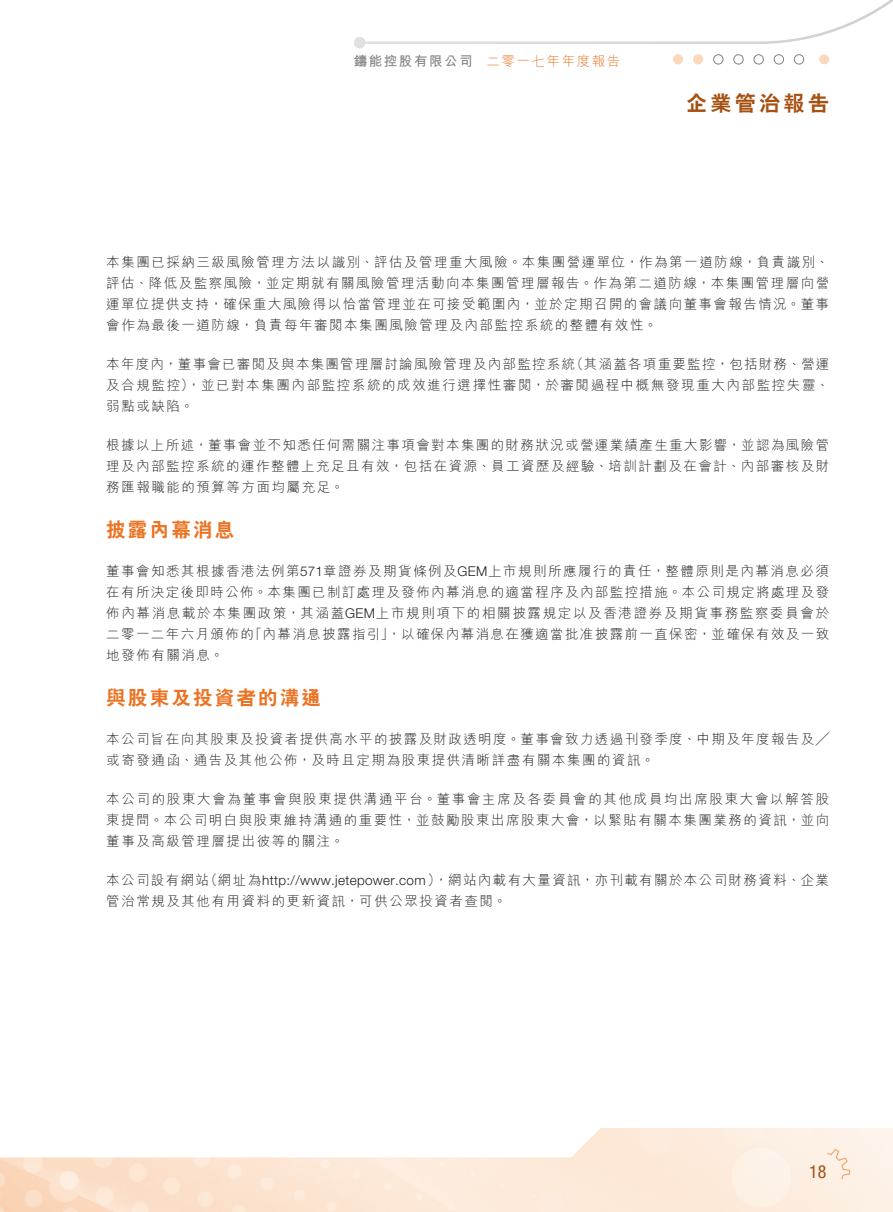
<style>
.page{position:relative;width:893px;height:1212px;background:#fff}
.page>*{position:absolute;margin:0;border:0;box-sizing:border-box;transform-origin:0 0}
.t1{font:800 21px "C Hei 2 HK";letter-spacing:.16em;color:#a65011}
._03_H1{font:800 19.5px "C Hei 2 HK";letter-spacing:.11em;color:#ec7323}
.t2{font:condensed 18px "Helvetica Neue LT Std";color:#a65011}
._01_Body_Text{font:300 13.5px/21px "M Hei HK";letter-spacing:.11em;color:#231f20}
.t3{font:300 13.5px "M Hei HK";letter-spacing:.115em;color:#ec7323}
.t4{font:700 13.5px "M Hei HK";letter-spacing:.115em;color:#808285}
.s1{font-family:"Helvetica Neue LT Std"}
</style>
<div class="page">
<svg style="left:354px;top:0;width:539px;height:65px"></svg>
<svg style="left:826px;top:1148px;width:24px;height:35px"></svg>
<p class="t4" style="left:354px;top:51px;width:120px">鑄能控股有限公司</p>
<p class="t3" style="left:486px;top:54px;width:135px">二零一七年年度報告</p>
<h1 class="t1" style="left:686px;top:89px;width:145px">企業管治報告</h1>
<p class="_01_Body_Text" style="left:106px;top:252px;width:724px;text-align:justify">本集團已採納三級風險管理方法以識別、評估及管理重大風險。本集團營運單位，作為第一道防線，負責識別、評估、降低及監察風險，並定期就有關風險管理活動向本集團管理層報告。作為第二道防線，本集團管理層向營運單位提供支持，確保重大風險得以恰當管理並在可接受範圍內，並於定期召開的會議向董事會報告情況。董事會作為最後一道防線，負責每年審閱本集團風險管理及內部監控系統的整體有效性。</p>
<p class="_01_Body_Text" style="left:570px;top:354px;width:261px">（其涵蓋各項重要監控，包括財務、營運</p>
<p class="_01_Body_Text" style="left:106px;top:354px;width:724px">本年度內，董事會已審閱及與本集團管理層討論風險管理及內部監控系統<br>及合規監控，）並已對本集團內部監控系統的成效進行選擇性審閱，於審閱過程中概無發現重大內部監控失靈、弱點或缺陷。</p>
<p class="_01_Body_Text" style="left:106px;top:435px;width:724px;text-align:justify">根據以上所述，董事會並不知悉任何需關注事項會對本集團的財務狀況或營運業績產生重大影響，並認為風險管理及內部監控系統的運作整體上充足且有效，包括在資源、員工資歷及經驗、培訓計劃及在會計、內部審核及財務匯報職能的預算等方面均屬充足。</p>
<p class="_03_H1" style="left:106px;top:517px;width:129px">披露內幕消息</p>
<p class="_01_Body_Text" style="left:106px;top:561px;width:724px;text-align:right">董事會知悉其根據香港法例第<span class="s1">571</span>章證券及期貨條例及<span class="s1">GEM</span>上市規則所應履行的責任，整體原則是內幕消息必須在有所決定後即時公佈。本集團已制訂處理及發佈內幕消息的適當程序及內部監控措施。本公司規定將處理及發佈內幕消息載於本集團政策，其涵蓋<span class="s1">GEM</span>上市規則項下的相關披露規定以及香港證券及期貨事務監察委員會於「內幕消息披露指引，」以確保內幕消息在獲適當批准披露前一直保密，並確保有效及一致</p>
<p class="_01_Body_Text" style="left:106px;top:624px;width:149px">二零一二年六月頒佈的地發佈有關消息。</p>
<p class="_03_H1" style="left:106px;top:685px;width:216px">與股東及投資者的溝通</p>
<p class="_01_Body_Text" style="left:106px;top:729px;width:724px">本公司旨在向其股東及投資者提供高水平的披露及財政透明度。董事會致力透過刊發季度、中期及年度報告及╱或寄發通函、通告及其他公佈，及時且定期為股東提供清晰詳盡有關本集團的資訊。</p>
<p class="_01_Body_Text" style="left:106px;top:789px;width:724px;text-align:justify">本公司的股東大會為董事會與股東提供溝通平台。董事會主席及各委員會的其他成員均出席股東大會以解答股東提問。本公司明白與股東維持溝通的重要性，並鼓勵股東出席股東大會，以緊貼有關本集團業務的資訊，並向董事及高級管理層提出彼等的關注。</p>
<p class="_01_Body_Text" style="left:204px;top:870px;width:626px">（網址為<span class="s1">http://www.jetepower.com</span> ，）網站內載有大量資訊，亦刊載有關於本公司財務資料、企業</p>
<p class="_01_Body_Text" style="left:106px;top:870px;width:402px">本公司設有網站<br>管治常規及其他有用資料的更新資訊，可供公眾投資者查閱。</p>
<h3 class="t2" style="left:809px;top:1161px;width:19px">18</h3>
</div>
